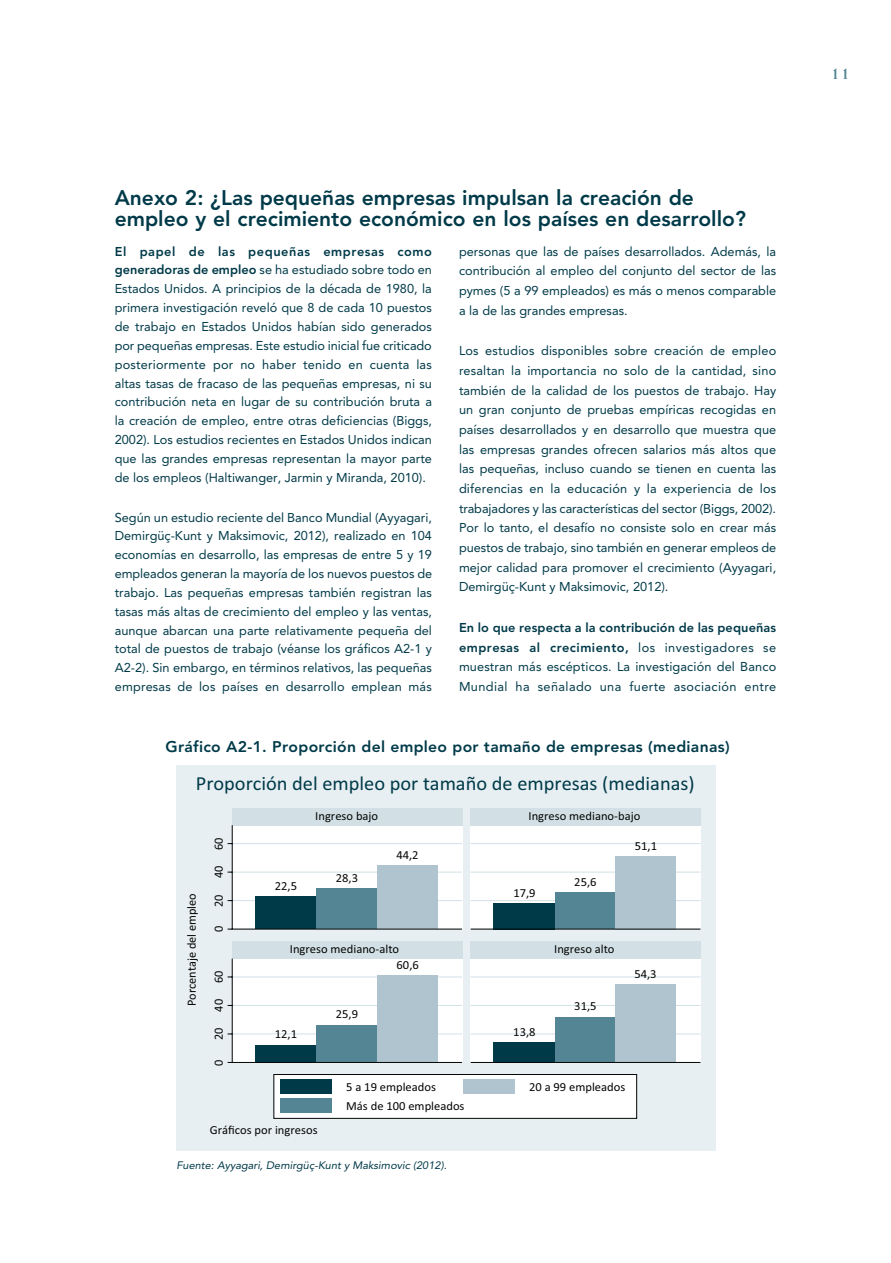
<style>
.page{position:relative;width:891px;height:1263px;background:#fff}
.page>*{position:absolute;margin:0;border:0;box-sizing:border-box;transform-origin:0 0}
.subhead_1{font:800 21px/21px "Avenir LT Std";color:#003a49}
.t1{font:19.95px "Calibri";color:#003a49}
.t2{font:700 18px "Weiss Std";color:#548594}
.t3{font:800 15.45px "Avenir";letter-spacing:.02em;color:#003a49}
.body_text{font:12.75px/18.9px "Avenir LT Std";color:#003a49;text-align:justify}
.t4{font:12.6px "Calibri";color:#040503}
.t5{font:12.3px "Calibri";color:#040503}
.t6{font:italic 10.8px "Avenir";color:#003a49}
.s1{font-weight:800}
</style>
<div class="page">
<div style="left:176px;top:765px;width:540px;height:386px;background:#e7eff2"></div>
<div style="left:232px;top:807px;width:230px;height:18px;background:#d2e0e6"></div>
<div style="left:471px;top:807px;width:230px;height:18px;background:#d2e0e6"></div>
<div style="left:274px;top:1074px;width:363px;height:44px;background:#fff"></div>
<div style="left:274px;top:1074px;width:363px;height:44px;border:1px solid #040503"></div>
<hr style="left:228px;top:1062px;width:234px;height:1px;background:#d2e0e6">
<div style="left:280px;top:1079px;width:51px;height:15px;background:#003a49"></div>
<div style="left:463px;top:1079px;width:51px;height:15px;background:#afc4ce"></div>
<div style="left:280px;top:1098px;width:51px;height:14px;background:#548594"></div>
<hr style="left:470px;top:1062px;width:231px;height:1px;background:#d2e0e6">
<svg style="left:227px;top:824px;width:474px;height:238px;background:#cedbdf"></svg>
<p class="subhead_1" style="left:115px;top:187px;width:633px">Anexo 2: ¿Las pequeñas empresas impulsan la creación de empleo y el crecimiento económico en los países en desarrollo?</p>
<p class="body_text" style="left:115px;top:242px;width:319px"><span class="s1">El papel de las pequeñas empresas como generadoras de empleo</span> se ha estudiado sobre todo en Estados Unidos. A principios de la década de 1980, la primera investigación reveló que 8 de cada 10 puestos de trabajo en Estados Unidos habían sido generados por pequeñas empresas. Este estudio inicial fue criticado posteriormente por no haber tenido en cuenta las altas tasas de fracaso de las pequeñas empresas, ni su contribución neta en lugar de su contribución bruta a la creación de empleo, entre otras deficiencias (Biggs, 2002). Los estudios recientes en Estados Unidos indican que las grandes empresas representan la mayor parte de los empleos (Haltiwanger, Jarmin y Miranda, 2010).</p>
<p class="body_text" style="left:115px;top:508px;width:319px">Según un estudio reciente del Banco Mundial (Ayyagari, Demirgüç-Kunt y Maksimovic, 2012), realizado en 104 economías en desarrollo, las empresas de entre 5 y 19 empleados generan la mayoría de los nuevos puestos de trabajo. Las pequeñas empresas también registran las tasas más altas de crecimiento del empleo y las ventas, aunque abarcan una parte relativamente pequeña del total de puestos de trabajo (véanse los gráficos A2-1 y A2-2). Sin embargo, en términos relativos, las pequeñas empresas de los países en desarrollo emplean más</p>
<p class="body_text" style="left:459px;top:241px;width:319px;line-height:19.6px">personas que las de países desarrollados. Además, la contribución al empleo del conjunto del sector de las pymes (5 a 99 empleados) es más o menos comparable a la de las grandes empresas.</p>
<p class="body_text" style="left:459px;top:341px;width:319px;line-height:19.6px">Los estudios disponibles sobre creación de empleo resaltan la importancia no solo de la cantidad, sino también de la calidad de los puestos de trabajo. Hay un gran conjunto de pruebas empíricas recogidas en países desarrollados y en desarrollo que muestra que las empresas grandes ofrecen salarios más altos que las pequeñas, incluso cuando se tienen en cuenta las diferencias en la educación y la experiencia de los trabajadores y las características del sector (Biggs, 2002).<br>Por lo tanto, el desafío no consiste solo en crear más puestos de trabajo, sino también en generar empleos de mejor calidad para promover el crecimiento (Ayyagari, Demirgüç-Kunt y Maksimovic, 2012).</p>
<p class="body_text" style="left:459px;top:618px;width:319px;line-height:19.6px"><span class="s1">En lo que respecta a la contribución de las pequeñas empresas al crecimiento,</span> los investigadores se muestran más escépticos. La investigación del Banco Mundial ha señalado una fuerte asociación entre</p>
<p class="t3" style="left:165px;top:737px;width:566px">Gráfico A2-1. Proporción del empleo por tamaño de empresas (medianas)</p>
<p class="t1" style="left:196px;top:771px;width:500px">Proporción del empleo por tamaño de empresas (medianas)</p>
<p class="t5" style="left:315px;top:808px;width:64px">Ingreso bajo</p>
<p class="t5" style="left:529px;top:808px;width:113px">Ingreso mediano-bajo</p>
<p class="t4" style="left:184px;top:1006px;width:114px;rotate:-90deg">Porcentaje del empleo</p>
<p class="t4" style="left:211px;top:849px;width:14px;rotate:-90deg">60</p>
<p class="t4" style="left:211px;top:878px;width:14px;rotate:-90deg">40</p>
<p class="t4" style="left:211px;top:906px;width:14px;rotate:-90deg">20</p>
<p class="t4" style="left:211px;top:932px;width:8px;rotate:-90deg">0</p>
<p class="t4" style="left:211px;top:983px;width:14px;rotate:-90deg">60</p>
<p class="t4" style="left:211px;top:1011px;width:14px;rotate:-90deg">40</p>
<p class="t4" style="left:211px;top:1040px;width:14px;rotate:-90deg">20</p>
<p class="t4" style="left:211px;top:1065px;width:8px;rotate:-90deg">0</p>
<p class="t5" style="left:275px;top:878px;width:24px">22,5</p>
<p class="t5" style="left:336px;top:869px;width:24px">28,3</p>
<p class="t5" style="left:396px;top:847px;width:24px">44,2</p>
<p class="t5" style="left:513px;top:884px;width:24px">17,9</p>
<p class="t5" style="left:574px;top:874px;width:24px">25,6</p>
<p class="t5" style="left:290px;top:941px;width:111px">Ingreso mediano-alto</p>
<p class="t5" style="left:554px;top:941px;width:62px">Ingreso alto</p>
<p class="t5" style="left:275px;top:1026px;width:24px">12,1</p>
<p class="t5" style="left:336px;top:1006px;width:24px">25,9</p>
<p class="t5" style="left:397px;top:957px;width:24px">60,6</p>
<p class="t5" style="left:346px;top:1078px;width:91px">5 a 19 empleados</p>
<p class="t5" style="left:346px;top:1097px;width:120px">Más de 100 empleados</p>
<p class="t5" style="left:513px;top:1023px;width:24px">13,8</p>
<p class="t5" style="left:574px;top:998px;width:24px">31,5</p>
<p class="t5" style="left:529px;top:1078px;width:98px">20 a 99 empleados</p>
<p class="t5" style="left:210px;top:1121px;width:109px">Gráficos por ingresos</p>
<p class="t6" style="left:176px;top:1158px;width:272px">Fuente: Ayyagari, Demirgüç-Kunt y Maksimovic (2012).</p>
<p class="t5" style="left:635px;top:837px;width:24px">51,1</p>
<p class="t5" style="left:634px;top:965px;width:24px">54,3</p>
<h3 class="t2" style="left:830px;top:62px;width:22px">11</h3>
</div>
